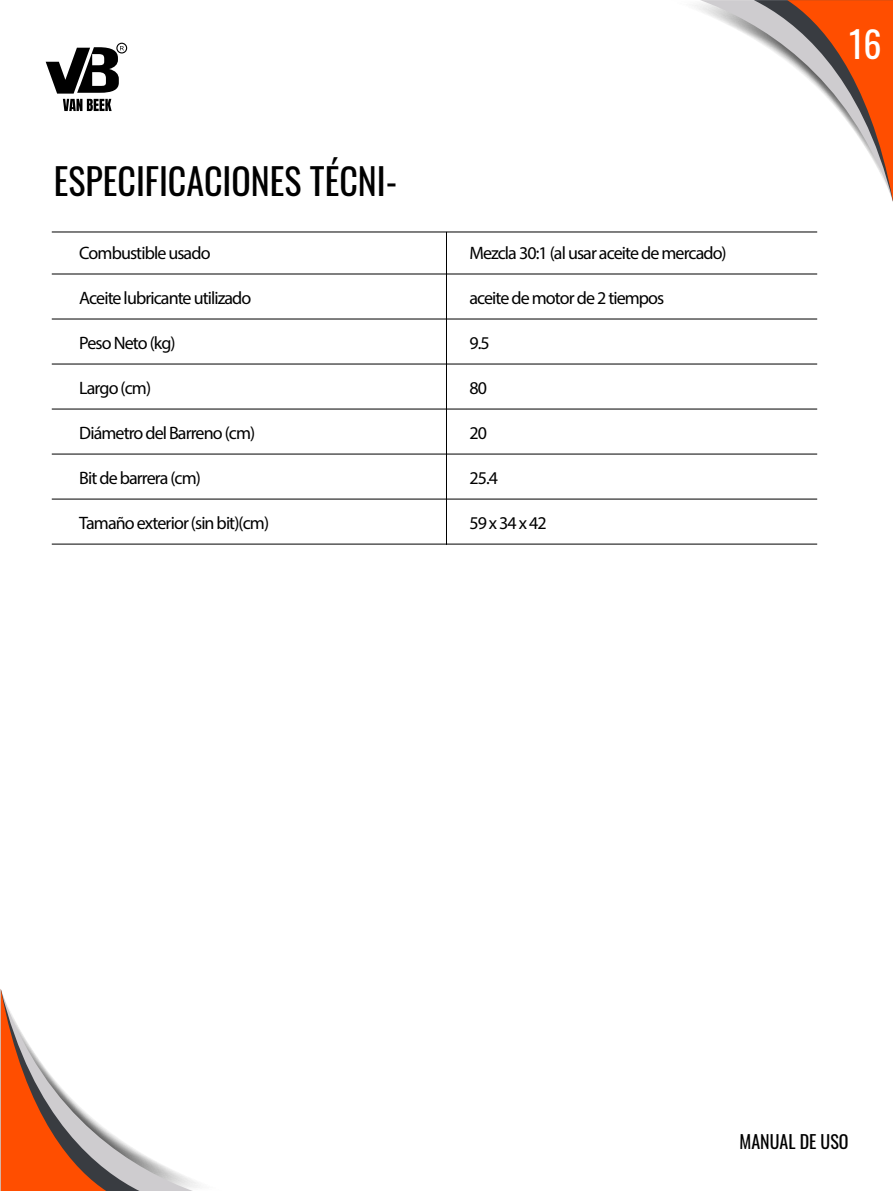
<style>
.page{position:relative;width:893px;height:1191px;background:#fff}
.page>*{position:absolute;margin:0;border:0;box-sizing:border-box;transform-origin:0 0}
.t1{font:36px "Oswald";color:#000}
.t2{font:36px "Oswald";color:#fff}
.t3{font:18px "Myriad Pro";letter-spacing:-.05em;color:#000}
.t4{font:18px "Oswald";color:#000}
</style>
<div class="page">
<svg style="left:700px;top:0;width:193px;height:202px"></svg>
<svg style="left:1px;top:990px;width:193px;height:201px"></svg>
<svg style="left:46px;top:43px;width:81px;height:68px"></svg>
<hr style="left:52px;top:232px;width:765px;height:1px;background:#000">
<hr style="left:52px;top:274px;width:765px;height:1px;background:#000">
<hr style="left:446px;top:232px;width:1px;height:313px;background:#000">
<hr style="left:52px;top:319px;width:765px;height:1px;background:#000">
<hr style="left:52px;top:364px;width:765px;height:1px;background:#000">
<hr style="left:52px;top:409px;width:765px;height:1px;background:#000">
<hr style="left:52px;top:454px;width:765px;height:1px;background:#000">
<hr style="left:52px;top:499px;width:765px;height:1px;background:#000">
<hr style="left:52px;top:544px;width:765px;height:1px;background:#000">
<h1 class="t1" style="left:54px;top:149px;width:345px">ESPECIFICACIONES TÉCNI-</h1>
<p class="t3" style="left:79px;top:242px;width:133px">Combustible usado</p>
<p class="t3" style="left:469px;top:242px;width:259px">Mezcla 30:1 (al usar aceite de mercado)</p>
<p class="t3" style="left:79px;top:287px;width:174px">Aceite lubricante utilizado</p>
<p class="t3" style="left:469px;top:287px;width:197px">aceite de motor de 2 tiempos</p>
<p class="t3" style="left:79px;top:332px;width:98px">Peso Neto (kg)</p>
<p class="t3" style="left:469px;top:332px;width:22px">9.5</p>
<p class="t3" style="left:79px;top:377px;width:73px">Largo (cm)</p>
<p class="t3" style="left:469px;top:377px;width:19px">80</p>
<p class="t3" style="left:79px;top:422px;width:178px">Diámetro del Barreno (cm)</p>
<p class="t3" style="left:469px;top:422px;width:19px">20</p>
<p class="t3" style="left:79px;top:467px;width:123px">Bit de barrera (cm)</p>
<p class="t3" style="left:469px;top:467px;width:30px">25.4</p>
<p class="t3" style="left:79px;top:512px;width:191px">Tamaño exterior (sin bit)(cm)</p>
<p class="t3" style="left:469px;top:512px;width:79px">59 x 34 x 42</p>
<h1 class="t2" style="left:849px;top:12px;width:34px">16</h1>
<p class="t4" style="left:739px;top:1125px;width:111px">MANUAL DE USO</p>
</div>
